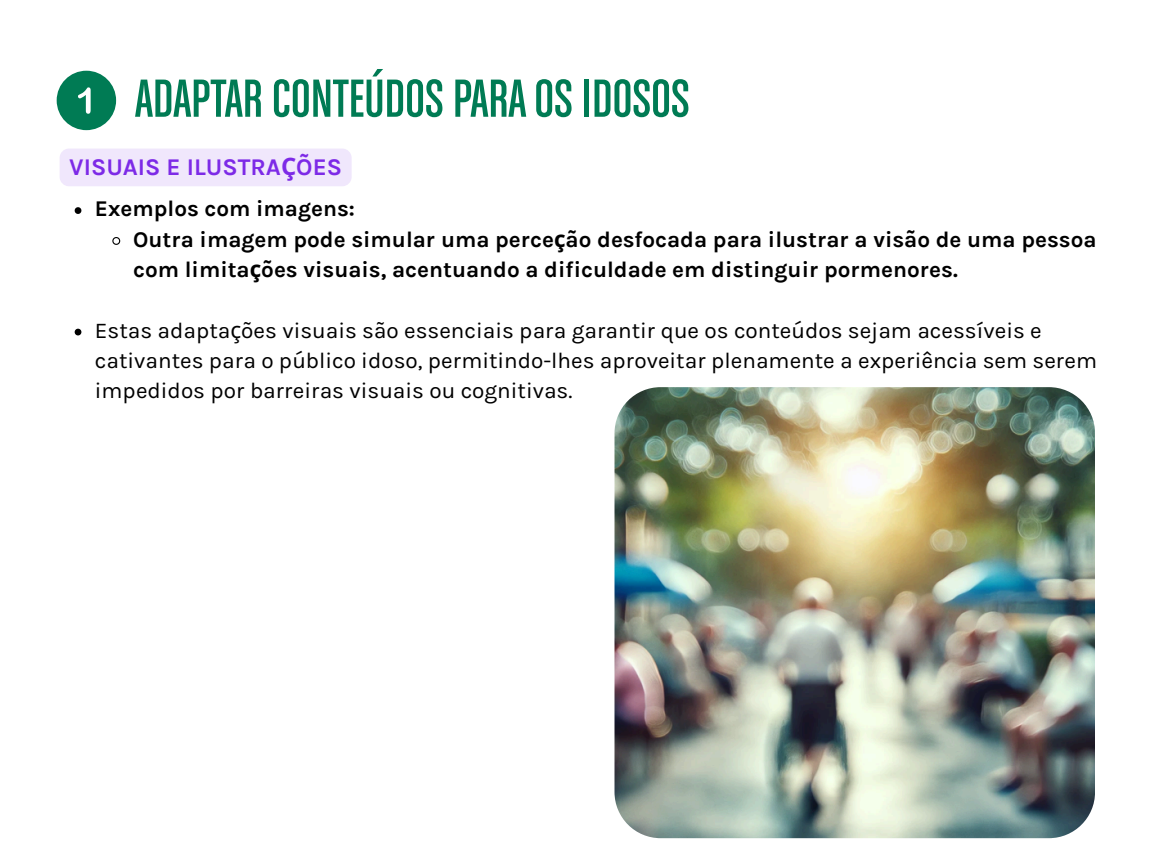
<style>
.page{position:relative;width:1152px;height:864px;background:#fff}
.page>*{position:absolute;margin:0;border:0;box-sizing:border-box;transform-origin:0 0}
.t1{font:57px "Chalet Comprime Cologne Eighty";color:#007b54}
.t2{font:700 24px "Karla";color:#7d2ae7}
.t3{font:22.5px/30.3px "Karla";color:#000}
.t4{font:700 22.5px/30.3px "Karla";color:#000}
.s1{font-family:"Noto Sans"}
</style>
<div class="page">
<div style="left:60px;top:149px;width:292px;height:37px;background:#f0e7fc;border-radius:9px"></div>
<svg style="left:75px;top:207px;width:6px;height:7px"></svg>
<svg style="left:112px;top:237px;width:9px;height:8px"></svg>
<svg style="left:75px;top:329px;width:6px;height:6px"></svg>
<img style="left:615px;top:387px;width:480px;height:451px;border-radius:46px">
<div style="left:57px;top:71px;width:59px;height:59px;background:#007b54;border-radius:50%"></div>
<svg style="left:78px;top:87px;width:13px;height:27px"></svg>
<p class="t1" style="left:135px;top:77px;width:556px">ADAPTAR CONTEÚDOS PARAOS IDOSOS</p>
<p class="t2" style="left:69px;top:153px;width:274px">VISUAIS E ILUSTRA<span class="s1">Ç</span>ÕES</p>
<h1 class="t4" style="left:95px;top:194px;width:262px">Exemplos com imagens:</h1>
<h2 class="t4" style="left:133px;top:224px;width:965px">Outra imagem pode simular uma perce<span class="s1">ç</span>ão desfocada para ilustrar a visão de uma pessoa com limita<span class="s1">ç</span>ões visuais, acentuando a dificuldade em distinguir pormenores.</h2>
<p class="t3" style="left:95px;top:315px;width:1004px">Estas adapta<span class="s1">ç</span>ões visuais são essenciais para garantir que os conteúdos sejam acessíveis e cativantes para o público idoso, permitindo-lhes aproveitar plenamente a experiência sem serem impedidos por barreiras visuais ou cognitivas.</p>
</div>
